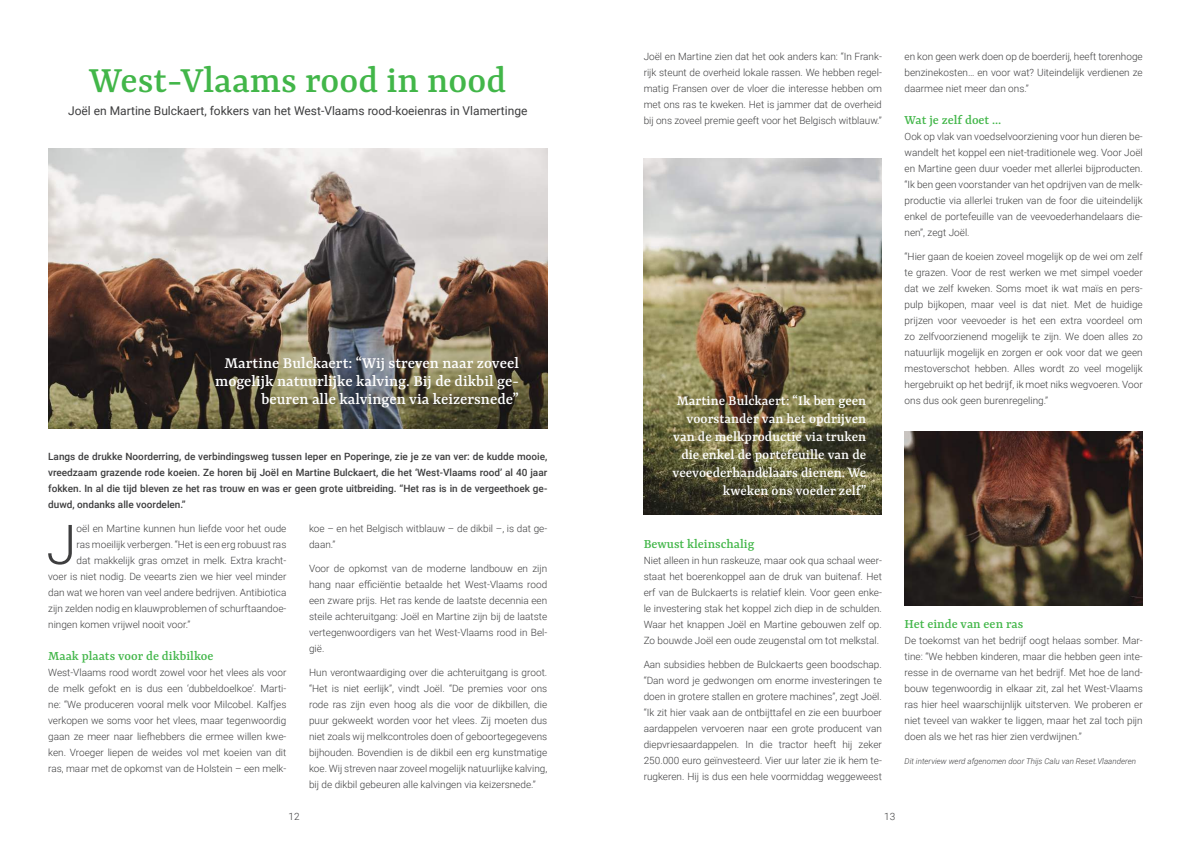
<style>
.page{position:relative;width:1191px;height:842px;background:#fff}
.page>*{position:absolute;margin:0;border:0;box-sizing:border-box;transform-origin:0 0}
.t1{font:300 55px "Roboto";color:#3e3e3f}
.t2{font:500 40px "Yrsa";color:#42b649}
.t3{font:500 17px/18px "Yrsa";color:#fff;text-align:right}
.t4{font:500 15px/18px "Yrsa";color:#fff;text-align:right}
.t5{font:500 14px "Yrsa";color:#42b649}
.t6{font:12px "Roboto";color:#3e3e3f}
.t7{font:300 10px/16px "Roboto";color:#3e3e3f;text-align:justify}
.t8{font:500 10px/16px "Roboto";color:#3e3e3f;text-align:justify}
.t9{font:italic 300 8px "Roboto";color:#3e3e3f}
</style>
<div class="page">
<img style="left:904px;top:432px;width:238px;height:174px">
<img style="left:643px;top:158px;width:239px;height:356px">
<img style="left:48px;top:148px;width:499px;height:281px">
<h2 class="t2" style="left:89px;top:56px;width:418px">West-Vlaams rood in nood</h2>
<p class="t6" style="left:68px;top:102px;width:461px">Joël en Martine Bulckaert, fokkers van het West-Vlaams rood-koeienras in Vlamertinge</p>
<h3 class="t3" style="left:215px;top:355px;width:305px">Martine Bulckaert: “Wij streven naar zoveel mogelijk natuurlijke kalving. Bij de dikbil ge&shy;beuren alle kalvingen via keizersnede”</h3>
<p class="t8" style="left:48px;top:448px;width:500px">Langs de drukke Noorderring, de verbindingsweg tussen Ieper en Poperinge, zie je ze van ver: de kudde mooie, vreedzaam grazende rode koeien. Ze horen bij Joël en Martine Bulckaert, die het ‘West-Vlaams rood’ al 40 jaar fokken. In al die tijd bleven ze het ras trouw en was er geen grote uitbreiding. “Het ras is in de vergeethoek ge&shy;duwd, ondanks alle voordelen.”</p>
<h1 class="t1" style="left:46px;top:506px;width:32px">J</h1>
<p class="t7" style="left:77px;top:520px;width:211px">oël en Martine kunnen hun liefde voor het oude</p>
<p class="t7" style="left:77px;top:536px;width:211px">ras moeilijk verbergen. “Het is een erg robuust ras</p>
<p class="t7" style="left:77px;top:552px;width:211px">dat makkelijk gras omzet in melk. Extra kracht-</p>
<p class="t7" style="left:48px;top:568px;width:240px">voer is niet nodig. De veearts zien we hier veel minder</p>
<p class="t7" style="left:48px;top:584px;width:240px">dan wat we horen van veel andere bedrijven. Antibiotica</p>
<p class="t7" style="left:48px;top:600px;width:240px">zijn zelden nodig en klauwproblemen of schurftaandoe-</p>
<p class="t7" style="left:48px;top:616px;width:144px">ningen komen vrĳwel nooit voor.”</p>
<h3 class="t5" style="left:48px;top:648px;width:167px">Maak plaats voor de dikbilkoe</h3>
<p class="t7" style="left:48px;top:664px;width:240px">West-Vlaams rood wordt zowel voor het vlees als voor de melk gefokt en is dus een ‘dubbeldoelkoe’. Marti&shy;ne: “We produceren vooral melk voor Milcobel. Kalfjes verkopen we soms voor het vlees, maar tegenwoordig gaan ze meer naar liefhebbers die ermee willen kwe&shy;ken. Vroeger liepen de weides vol met koeien van dit ras, maar met de opkomst van de Holstein – een melk-</p>
<p class="t7" style="left:309px;top:520px;width:240px">koe – en het Belgisch witblauw – de dikbil –, is dat ge&shy;daan.”</p>
<p class="t7" style="left:309px;top:560px;width:240px">Voor de opkomst van de moderne landbouw en zijn hang naar efficiëntie betaalde het West-Vlaams rood een zware prijs. Het ras kende de laatste decennia een steile achteruitgang: Joël en Martine zijn bij de laatste vertegenwoordigers van het West-Vlaams rood in Bel&shy;gië.</p>
<p class="t7" style="left:309px;top:664px;width:240px">Hun verontwaardiging over die achteruitgang is groot. “Het is niet eerlijk”, vindt Joël. “De premies voor ons rode ras zijn even hoog als die voor de dikbillen, die puur gekweekt worden voor het vlees. Zij moeten dus niet zoals wij melkcontroles doen of geboortegegevens bijhouden. Bovendien is de dikbil een erg kunstmatige koe. Wij streven naar zoveel mogelijk natuurlijke kalving, bij de dikbil gebeuren alle kalvingen via keizersnede.”</p>
<p class="t7" style="left:643px;top:48px;width:240px">Joël en Martine zien dat het ook anders kan: “In Frank&shy;rijk steunt de overheid lokale rassen. We hebben regel&shy;matig Fransen over de vloer die interesse hebben om met ons ras te kweken. Het is jammer dat de overheid bij ons zoveel premie geeft voor het Belgisch witblauw.”</p>
<h3 class="t4" style="left:672px;top:392px;width:195px">Martine Bulckaert: “Ik ben geen voorstander van het opdrijven van de melkproductie via truken die enkel de portefeuille van de veevoederhandelaars dienen. We kweken ons voeder zelf”</h3>
<h3 class="t5" style="left:643px;top:536px;width:112px">Bewust kleinschalig</h3>
<p class="t7" style="left:643px;top:552px;width:240px">Niet alleen in hun raskeuze, maar ook qua schaal weer&shy;staat het boerenkoppel aan de druk van buitenaf. Het erf van de Bulckaerts is relatief klein. Voor geen enke&shy;le investering stak het koppel zich diep in de schulden.<br>Waar het knappen Joël en Martine gebouwen zelf op.<br>Zo bouwde Joël een oude zeugenstal om tot melkstal.</p>
<p class="t7" style="left:643px;top:656px;width:240px">Aan subsidies hebben de Bulckaerts geen boodschap. “Dan word je gedwongen om enorme investeringen te doen in grotere stallen en grotere machines”, zegt Joël. “Ik zit hier vaak aan de ontbijttafel en zie een buurboer aardappelen vervoeren naar een grote producent van diepvriesaardappelen. In die tractor heeft hij zeker 250.000 euro geïnvesteerd. Vier uur later zie ik hem te&shy;rugkeren. Hij is dus een hele voormiddag weggeweest</p>
<p class="t7" style="left:289px;top:808px;width:13px">12</p>
<p class="t7" style="left:884px;top:808px;width:13px">13</p>
<p class="t7" style="left:904px;top:48px;width:240px">en kon geen werk doen op de boerderij, heeft torenhoge benzinekosten… en voor wat? Uiteindelijk verdienen ze daarmee niet meer dan ons.”</p>
<h3 class="t5" style="left:904px;top:112px;width:98px">Wat je zelf doet …</h3>
<p class="t7" style="left:904px;top:128px;width:240px">Ook op vlak van voedselvoorziening voor hun dieren be&shy;wandelt het koppel een niet-traditionele weg. Voor Joël en Martine geen duur voeder met allerlei bijproducten. “Ik ben geen voorstander van het opdrijven van de melk&shy;productie via allerlei truken van de foor die uiteindelijk enkel de portefeuille van de veevoederhandelaars die&shy;nen”, zegt Joël.</p>
<p class="t7" style="left:904px;top:248px;width:240px">“Hier gaan de koeien zoveel mogelijk op de wei om zelf te grazen. Voor de rest werken we met simpel voeder dat we zelf kweken. Soms moet ik wat maïs en pers&shy;pulp bijkopen, maar veel is dat niet. Met de huidige prijzen voor veevoeder is het een extra voordeel om zo zelfvoorzienend mogelijk te zijn. We doen alles zo natuurlijk mogelijk en zorgen er ook voor dat we geen mestoverschot hebben. Alles wordt zo veel mogelijk hergebruikt op het bedrijf, ik moet niks wegvoeren. Voor ons dus ook geen burenregeling.”</p>
<h3 class="t5" style="left:904px;top:616px;width:120px">Het einde van een ras</h3>
<p class="t7" style="left:904px;top:632px;width:240px">De toekomst van het bedrijf oogt helaas somber. Mar&shy;tine: “We hebben kinderen, maar die hebben geen inte&shy;resse in de overname van het bedrijf. Met hoe de land&shy;bouw tegenwoordig in elkaar zit, zal het West-Vlaams ras hier heel waarschijnlijk uitsterven. We proberen er niet teveel van wakker te liggen, maar het zal toch pijn doen als we het ras hier zien verdwijnen.”</p>
<p class="t9" style="left:904px;top:756px;width:233px">Dit interview werd afgenomen door Thijs Calu van Reset.Vlaanderen</p>
</div>
